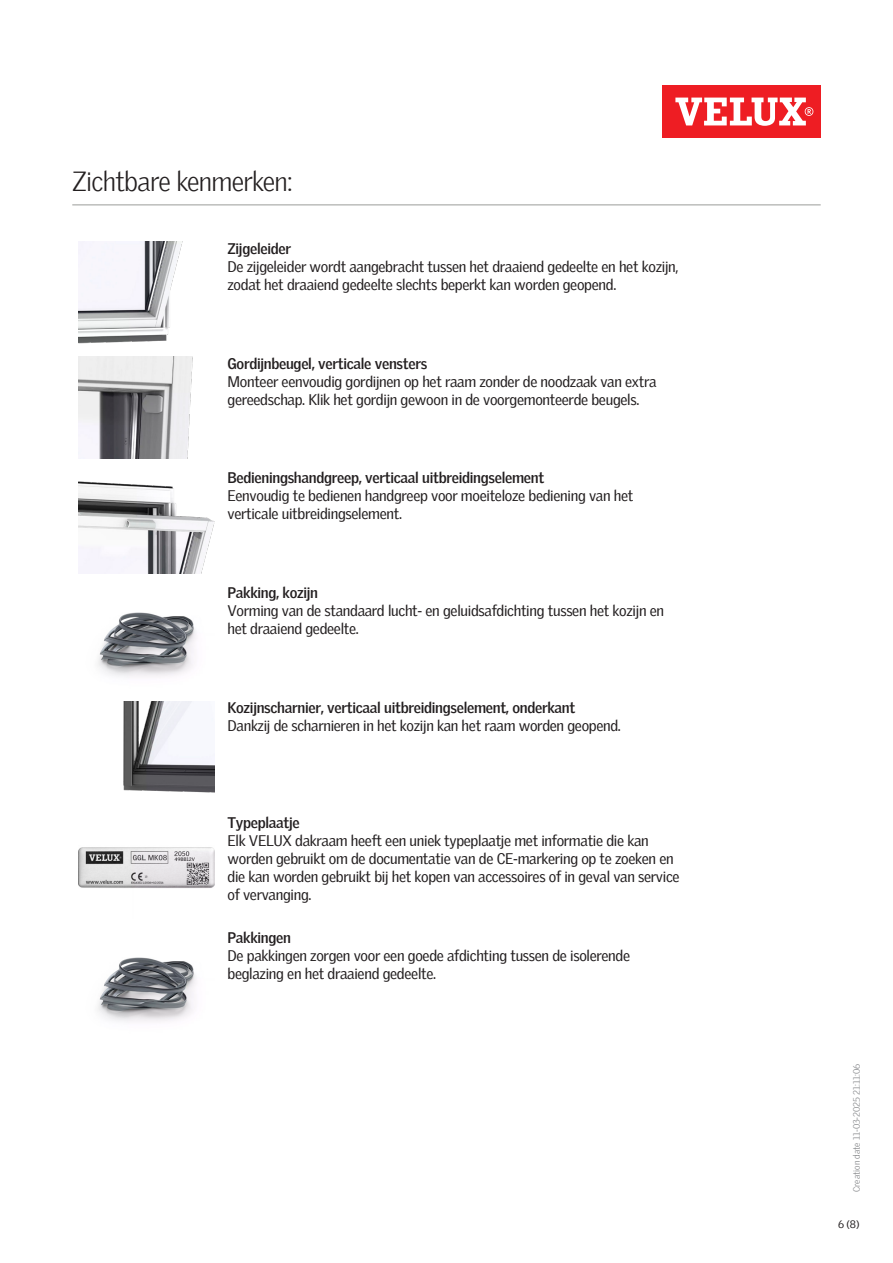
<style>
.page{position:relative;width:893px;height:1263px;background:#fff}
.page>*{position:absolute;margin:0;border:0;box-sizing:border-box;transform-origin:0 0}
.Headline_With_Line_B{font:300 27px "Velux Gothic";letter-spacing:-.025em;color:#231f20}
.Body_Heading{font:15px/18px "Velux Gothic";letter-spacing:-.02em;color:#231f20}
.t1{font:10.5px "Velux Gothic";color:#231f20}
.t2{font:300 9px "Velux Gothic";color:#7c7e81}
.s1{font-weight:700}
</style>
<div class="page">
<div style="left:662px;top:85px;width:159px;height:53px;background:#ee1d23"></div>
<svg style="left:675px;top:98px;width:138px;height:28px"></svg>
<hr style="left:72px;top:204px;width:749px;height:2px;background:#bcbdbb">
<img style="left:79px;top:242px;width:104px;height:102px">
<img style="left:79px;top:357px;width:114px;height:102px">
<img style="left:79px;top:481px;width:136px;height:93px">
<img style="left:98px;top:612px;width:98px;height:65px">
<img style="left:123px;top:701px;width:92px;height:92px">
<img style="left:79px;top:847px;width:136px;height:41px">
<img style="left:98px;top:957px;width:98px;height:65px">
<p class="Headline_With_Line_B" style="left:72px;top:161px;width:222px">Zichtbare kenmerken:</p>
<p class="Body_Heading" style="left:227px;top:238px;width:452px"><span class="s1">Zijgeleider<br></span>De zijgeleider wordt aangebracht tussen het draaiend gedeelte en het kozijn, zodat het draaiend gedeelte slechts beperkt kan worden geopend.</p>
<p class="Body_Heading" style="left:227px;top:353px;width:430px"><span class="s1">Gordijnbeugel, verticale vensters<br></span>Monteer eenvoudig gordijnen op het raam zonder de noodzaak van extra gereedschap. Klik het gordijn gewoon in de voorgemonteerde beugels.</p>
<p class="Body_Heading" style="left:227px;top:468px;width:407px"><span class="s1">Bedieningshandgreep, verticaal uitbreidingselement<br></span>Eenvoudig te bedienen handgreep voor moeiteloze bediening van het verticale uitbreidingselement.</p>
<p class="Body_Heading" style="left:227px;top:583px;width:438px"><span class="s1">Pakking, kozijn<br></span>Vorming van de standaard lucht- en geluidsafdichting tussen het kozijn en het draaiend gedeelte.</p>
<p class="Body_Heading" style="left:227px;top:697px;width:395px"><span class="s1">Kozijnscharnier, verticaal uitbreidingselement, onderkant<br></span>Dankzij de scharnieren in het kozijn kan het raam worden geopend.</p>
<p class="Body_Heading" style="left:227px;top:812px;width:454px"><span class="s1">Typeplaatje<br></span>Elk VELUX dakraam heeft een uniek typeplaatje met informatie die kan worden gebruikt om de documentatie van de CE-markering op te zoeken en die kan worden gebruikt bij het kopen van accessoires of in geval van service of vervanging.</p>
<p class="Body_Heading" style="left:227px;top:927px;width:404px"><span class="s1">Pakkingen<br></span>De pakkingen zorgen voor een goede afdichting tussen de isolerende beglazing en het draaiend gedeelte.</p>
<p class="t2" style="left:850px;top:1192px;width:130px;rotate:-90deg">Creation date 11-03-2025 21:11:06</p>
<p class="t1" style="left:838px;top:1216px;width:23px">6 (8)</p>
</div>
